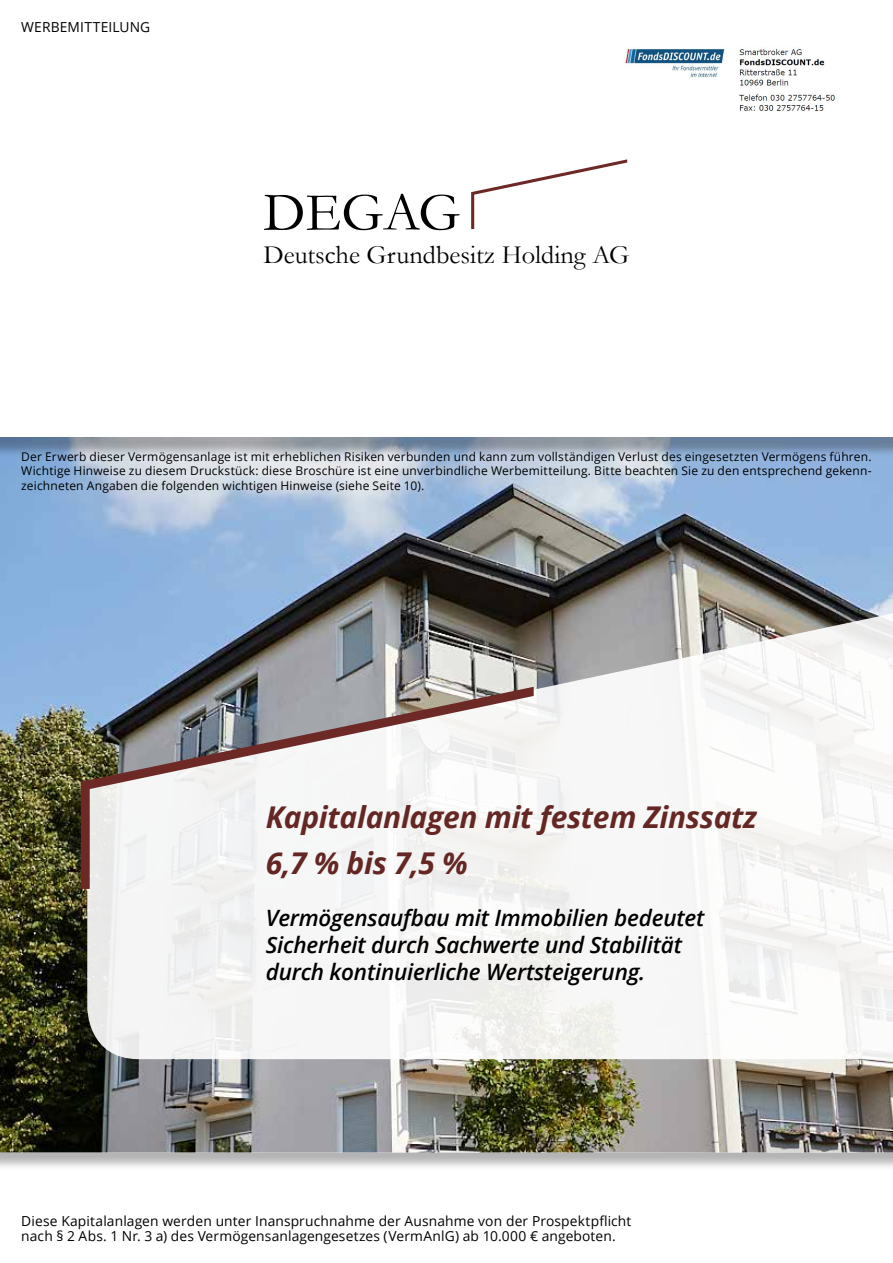
<style>
.page{position:relative;width:893px;height:1263px;background:#fff}
.page>*{position:absolute;margin:0;border:0;box-sizing:border-box;transform-origin:0 0}
.t1{font:italic 700 30px/46px "Open Sans";letter-spacing:-.01em;color:#642723}
.t2{font:26.4px "Garamond";color:#000}
.t3{font:italic 600 22.5px/27px "Open Sans";letter-spacing:-.01em;color:#000}
.t4{font:13.8px/15px "Open Sans";letter-spacing:.01em;color:#000}
.t5{font:12px/14.4px "Open Sans";letter-spacing:.015em;color:#000;text-align:justify}
</style>
<div class="page">
<div style="left:0;top:438px;width:893px;height:733px;background:#000;opacity:.3"></div>
<img style="left:0;top:458px;width:893px;height:694px">
<div style="left:0;top:0;width:893px;height:458px;background:#000;opacity:.3"></div>
<div style="left:0;top:0;width:893px;height:437px;background:#fff"></div>
<svg style="left:87px;top:564px;width:806px;height:495px;fill:#f5f5f4"></svg>
<svg style="left:264px;top:194px;width:196px;height:36px"></svg>
<svg style="left:471px;top:159px;width:156px;height:70px"></svg>
<svg style="left:81px;top:687px;width:453px;height:202px;fill:#f2f3f2"></svg>
<img style="left:625px;top:47px;width:210px;height:65px">
<p class="t4" style="left:21px;top:19px;width:131px">Werbemitteilung</p>
<h2 class="t2" style="left:263px;top:237px;width:368px">Deutsche Grundbesitz Holding AG</h2>
<p class="t5" style="left:21px;top:449px;width:852px">Der Erwerb dieser Vermögensanlage ist mit erheblichen Risiken verbunden und kann zum vollständigen Verlust des eingesetzten Vermögens führen.<br>Wichtige Hinweise zu diesem Druckstück: diese Broschüre ist eine unverbindliche Werbemitteilung. Bitte beachten Sie zu den entsprechend gekenn&shy;zeichneten Angaben die folgenden wichtigen Hinweise (siehe Seite 10).</p>
<h1 class="t1" style="left:266px;top:793px;width:493px">Kapitalanlagen mit festem Zinssatz<br>6,7 % bis 7,5 %</h1>
<h3 class="t3" style="left:266px;top:904px;width:440px">Vermögensaufbau mit Immobilien bedeutet<br>Sicherheit durch Sachwerte und Stabilität durch kontinuierliche Wertsteigerung.</h3>
<p class="t4" style="left:21px;top:1213px;width:612px">Diese Kapitalanlagen werden unter Inanspruchnahme der Ausnahme von der Prospektpflicht nach § 2 Abs. 1 N r. 3 a) des Vermögensanlagengesetzes (VermAnlG) ab 10.000 € angeboten.</p>
</div>
